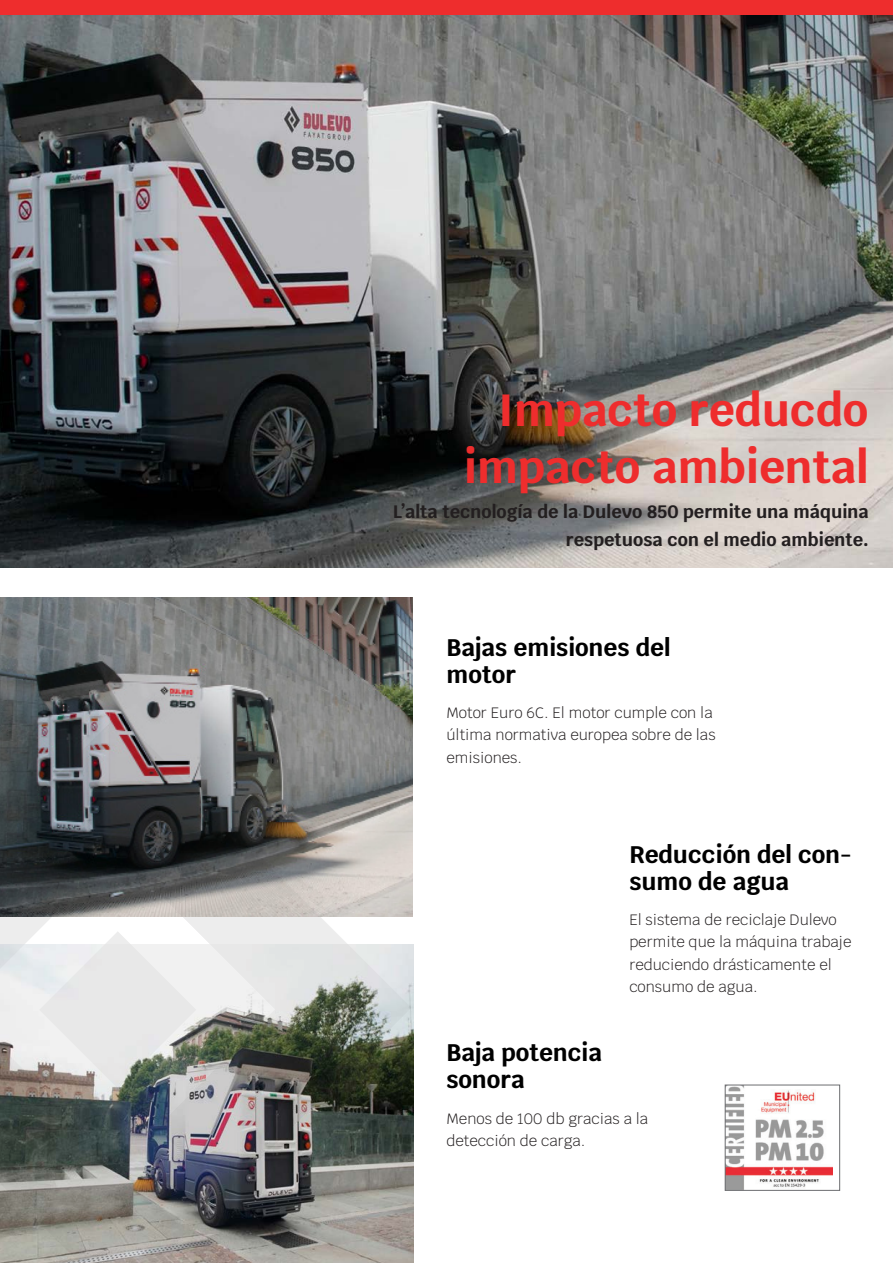
<style>
.page{position:relative;width:893px;height:1263px;background:#fff}
.page>*{position:absolute;margin:0;border:0;box-sizing:border-box;transform-origin:0 0}
.Stile_di_paragrafo_1{font:700 45px "Krub";color:#ee2d2d}
.t1{font:700 24px/27px "Krub";color:#000}
.t2{font:700 18px/28.5px "Krub";color:#231f20;text-align:right}
.Paragrafo{font:300 15px/22.5px "Krub";color:#231f20}
</style>
<div class="page">
<img style="left:0;top:15px;width:893px;height:553px">
<img style="left:727px;top:1087px;width:105px;height:101px">
<div style="left:725px;top:1085px;width:115px;height:105px;border:1px solid #6c6d70"></div>
<img style="left:0;top:597px;width:412px;height:319px">
<img style="left:187px;top:944px;width:227px;height:319px">
<div style="left:0;top:0;width:893px;height:15px;background:#ee2d2d"></div>
<img style="left:49px;top:714px;width:362px;height:481px">
<svg style="left:187px;top:931px;width:9px;height:157px"></svg>
<svg style="left:0;top:823px;width:187px;height:440px;background:#929493"></svg>
<p class="Stile_di_paragrafo_1" style="left:498px;top:384px;width:372px">Impacto reducdo</p>
<p class="Stile_di_paragrafo_1" style="left:464px;top:441px;width:406px">impacto ambiental</p>
<p class="t2" style="left:393px;top:497px;width:477px">L’alta tecnología de la Dulevo 850 permite una máquina respetuosa con el medio ambiente.</p>
<p class="t1" style="left:446px;top:634px;width:226px">Bajas emisiones del</p>
<p class="t1" style="left:446px;top:661px;width:71px">motor</p>
<p class="Paragrafo" style="left:446px;top:701px;width:271px">Motor Euro 6C. El motor cumple con la última normativa europea sobre de las emisiones.</p>
<p class="t1" style="left:629px;top:841px;width:224px">Reducción del con&shy;sumo de agua</p>
<p class="Paragrafo" style="left:629px;top:908px;width:224px">El sistema de reciclaje Dulevo permite que la máquina trabaje reduciendo drásticamente el consumo de agua.</p>
<p class="t1" style="left:446px;top:1039px;width:157px">Baja potencia</p>
<p class="t1" style="left:446px;top:1066px;width:80px">sonora</p>
<p class="Paragrafo" style="left:446px;top:1107px;width:203px">Menos de 100 db gracias a la detección de carga.</p>
</div>
